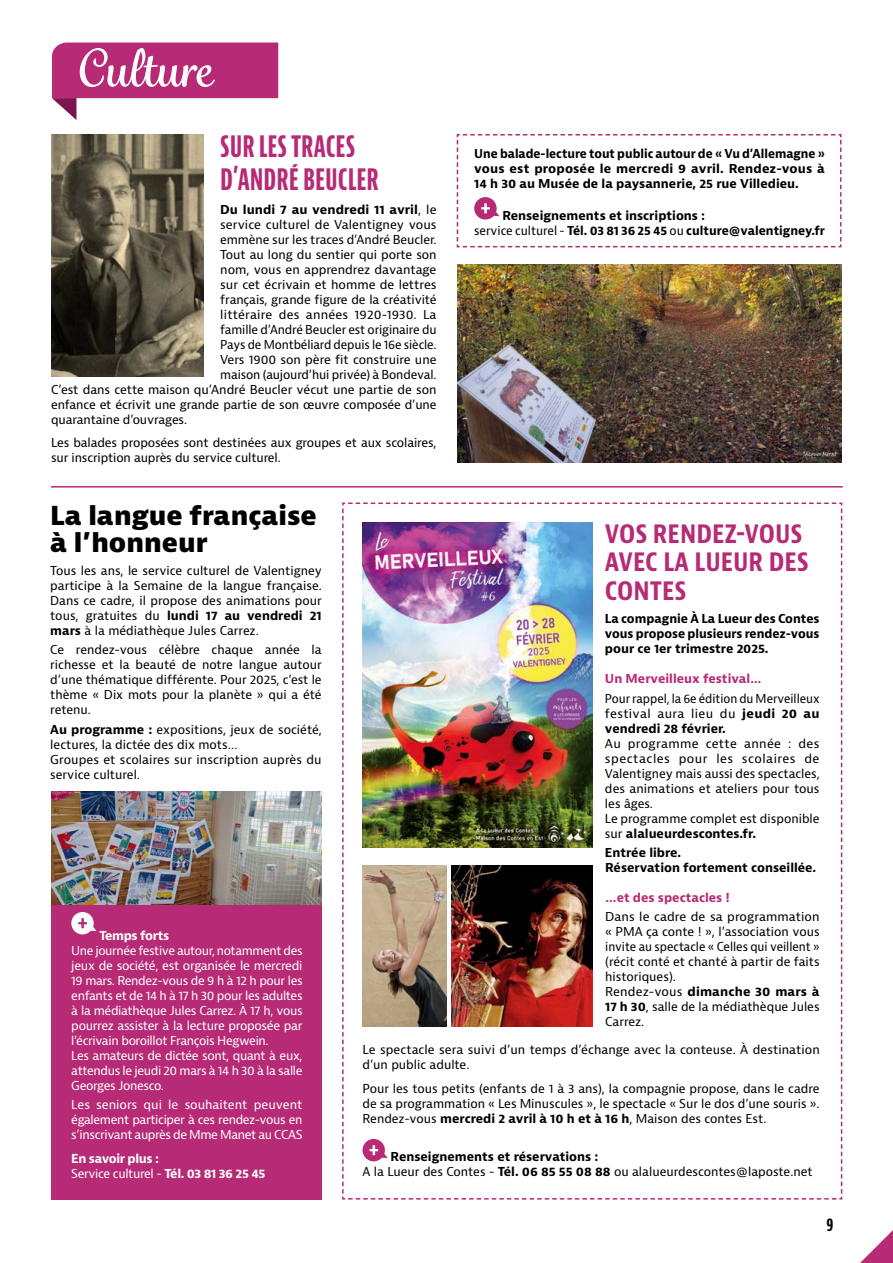
<style>
.page{position:relative;width:893px;height:1263px;background:#fff}
.page>*{position:absolute;margin:0;border:0;box-sizing:border-box;transform-origin:0 0}
.t1{font:700 50.1px "Grafolita Script";color:#fff}
.t2{font:700 extra-condensed 31.5px/33px "Bernina Sans";color:#b72a75}
.t3{font:700 condensed 27px/28.5px "Bernina Sans";color:#b72a75}
.t4{font:800 25.5px/27px "Bernina Sans";color:#000}
.t5{font:700 extra-condensed 18px "Bernina Sans";color:#000}
.t6{font:12px/15px "Bernina Sans";letter-spacing:-.005em;color:#000}
.t7{font:12px/15px "Bernina Sans";letter-spacing:-.03em;color:#fff}
.t8{font:700 12px/15px "Bernina Sans";color:#000}
.t9{font:700 12px/15px "Bernina Sans";color:#000;text-align:justify;scale:.95 1}
.t10{font:12px/15px "Bernina Sans";letter-spacing:-.005em;color:#000;text-align:justify;scale:.95 1}
.t11{font:700 12px/15px "Bernina Sans";letter-spacing:-.03em;color:#fff}
.t12{font:700 12px "Bernina Sans";color:#b72a75}
.t13{font:12px "Bernina Sans";letter-spacing:.015em;color:#000}
.s1{font-weight:400}
.s2{font-weight:700}
</style>
<div class="page">
<div style="left:51px;top:904px;width:271px;height:296px;background:#b72a75"></div>
<svg style="left:860px;top:1230px;width:33px;height:33px"></svg>
<svg style="left:52px;top:43px;width:226px;height:77px"></svg>
<svg style="left:456px;top:134px;width:386px;height:114px"></svg>
<img style="left:51px;top:134px;width:152px;height:242px">
<img style="left:457px;top:265px;width:384px;height:197px">
<img style="left:51px;top:791px;width:271px;height:113px">
<svg style="left:71px;top:912px;width:25px;height:22px"></svg>
<hr style="left:51px;top:486px;width:792px;height:2px;background:#b72a75">
<img style="left:342px;top:502px;width:500px;height:697px">
<h1 class="t1" style="left:76px;top:34px;width:136px">Culture</h1>
<h2 class="t2" style="left:220px;top:130px;width:160px">SUR LES TRACES<br>D’ANDRÉ BEUCLER</h2>
<p class="t8" style="left:220px;top:202px;width:218px">Du lundi 7 au vendredi 11 avril<span class="s1">, le</span></p>
<p class="t6" style="left:220px;top:217px;width:218px">service culturel de Valentigney vous</p>
<p class="t6" style="left:220px;top:232px;width:218px">emmène sur les traces d’André Beucler.</p>
<p class="t6" style="left:220px;top:247px;width:218px">Tout au long du sentier qui porte son</p>
<p class="t6" style="left:220px;top:262px;width:218px">nom, vous en apprendrez davantage</p>
<p class="t6" style="left:220px;top:277px;width:218px">sur cet écrivain et homme de lettres</p>
<p class="t6" style="left:220px;top:292px;width:218px">français, grande figure de la créativité</p>
<p class="t13" style="left:220px;top:307px;width:218px">littéraire des années 1920-1930. La</p>
<p class="t6" style="left:220px;top:322px;width:218px">famille d’André Beucler est originaire du</p>
<p class="t6" style="left:220px;top:337px;width:218px">Pays de Montbéliard depuis le 16e siècle.</p>
<p class="t6" style="left:220px;top:352px;width:218px">Vers 1900 son père fit construire une</p>
<p class="t6" style="left:220px;top:367px;width:218px">maison (aujourd’hui privée) à Bondeval.</p>
<p class="t6" style="left:51px;top:382px;width:387px">C’est dans cette maison qu’André Beucler vécut une partie de son</p>
<p class="t6" style="left:51px;top:397px;width:387px">enfance et écrivit une grande partie de son œuvre composée d’une</p>
<p class="t6" style="left:51px;top:412px;width:138px">quarantaine d’ouvrages.</p>
<p class="t6" style="left:51px;top:436px;width:387px">Les balades proposées sont destinées aux groupes et aux scolaires, sur inscription auprès du service culturel.</p>
<p class="t9" style="left:474px;top:146px;width:371px">Une balade-lecture tout public autour de « Vu d’Allemagne » vous est proposée le mercredi 9 avril. Rendez-vous à 14 h 30 au Musée de la paysannerie, 25 rue Villedieu.</p>
<p class="t8" style="left:474px;top:208px;width:352px;text-indent:28px">Renseignements et inscriptions :<br><span class="s1">service culturel -</span> Tél. 03 81 36 25 45 <span class="s1">ou</span> culture@valentigney.fr</p>
<h3 class="t4" style="left:50px;top:502px;width:268px">La langue française à l’honneur</h3>
<p class="t6" style="left:50px;top:563px;width:273px;text-align:justify">Tous les ans, le service culturel de Valentigney participe à la Semaine de la langue française.<br>Dans ce cadre, il propose des animations pour tous, gratuites du <span class="s2">lundi 17 au vendredi 21 mars</span> à la médiathèque Jules Carrez.</p>
<p class="t6" style="left:50px;top:643px;width:273px;text-align:justify">Ce rendez-vous célèbre chaque année la richesse et la beauté de notre langue autour d’une thématique différente. Pour 2025, c’est le thème « Dix mots pour la planète » qui a été retenu.</p>
<p class="t6" style="left:50px;top:722px;width:273px"><span class="s2">Au programme :</span> expositions, jeux de société, lectures, la dictée des dix mots…<br>Groupes et scolaires sur inscription auprès du service culturel.</p>
<p class="t11" style="left:99px;top:928px;width:71px">Temps forts</p>
<p class="t7" style="left:71px;top:943px;width:233px">Une journée festive autour, notamment des jeux de société, est organisée le mercredi 19 mars. Rendez-vous de 9 h à 12 h pour les enfants et de 14 h à 17 h 30 pour les adultes à la médiathèque Jules Carrez. À 17 h, vous pourrez assister à la lecture proposée par l’écrivain boroillot François Hegwein.<br>Les amateurs de dictée sont, quant à eux, attendus le jeudi 20 mars à 14 h 30 à la salle Georges Jonesco.</p>
<p class="t7" style="left:71px;top:1097px;width:233px;text-align:justify">Les seniors qui le souhaitent peuvent également participer à ces rendez-vous en s’inscrivant auprès de Mme Manet au CCAS</p>
<p class="t11" style="left:71px;top:1151px;width:196px">En savoir plus :<br><span class="s1">Service culturel -</span> Tél. 03 81 36 25 45</p>
<h3 class="t3" style="left:605px;top:519px;width:205px">VOS RENDEZ-VOUS<br>AVEC LA LUEUR DES<br>CONTES</h3>
<p class="t8" style="left:605px;top:612px;width:216px;text-align:justify">La compagnie À La Lueur des Contes vous propose plusieurs rendez-vous pour ce 1er trimestre 2025.</p>
<p class="t12" style="left:605px;top:671px;width:158px">Un Merveilleux festival…</p>
<p class="t10" style="left:605px;top:691px;width:227px">Pour rappel, la 6e édition du Merveilleux festival aura lieu du <span class="s2">jeudi 20 au vendredi 28 février.</span></p>
<p class="t6" style="left:605px;top:736px;width:216px">Au programme cette année : des spectacles pour les scolaires de<br>Valentigney mais aussi des spectacles, des animations et ateliers pour tous les âges.<br>Le programme complet est disponible sur <span class="s2">alalueurdescontes.fr.</span></p>
<p class="t8" style="left:605px;top:845px;width:213px">Entrée libre.<br>Réservation fortement conseillée.</p>
<p class="t12" style="left:605px;top:890px;width:126px">…et des spectacles !</p>
<p class="t6" style="left:605px;top:909px;width:216px">Dans le cadre de sa programmation « PMA ça conte ! », l’association vous invite au spectacle « Celles qui veillent » (récit conté et chanté à partir de faits historiques).<br>Rendez-vous <span class="s2">dimanche 30 mars à<br>17 h 30</span>, salle de la médiathèque Jules<br>Carrez.</p>
<p class="t6" style="left:362px;top:1043px;width:459px">Le spectacle sera suivi d’un temps d’échange avec la conteuse. À destination d’un public adulte.</p>
<p class="t6" style="left:362px;top:1081px;width:459px;text-align:justify">Pour les tous petits (enfants de 1 à 3 ans), la compagnie propose, dans le cadre de sa programmation « Les Minuscules », le spectacle « Sur le dos d’une souris ».<br>Rendez-vous <span class="s2">mercredi 2 avril à 10 h et à 16 h</span>, Maison des contes Est.</p>
<p class="t6" style="left:362px;top:1150px;width:452px;text-indent:28px"><span class="s2">Renseignements et réservations :<br></span>A la Lueur des Contes - <span class="s2">Tél. 06 85 55 08 88</span> ou alalueurdescontes@laposte.net</p>
<h3 class="t5" style="left:826px;top:1214px;width:9px">9</h3>
</div>
